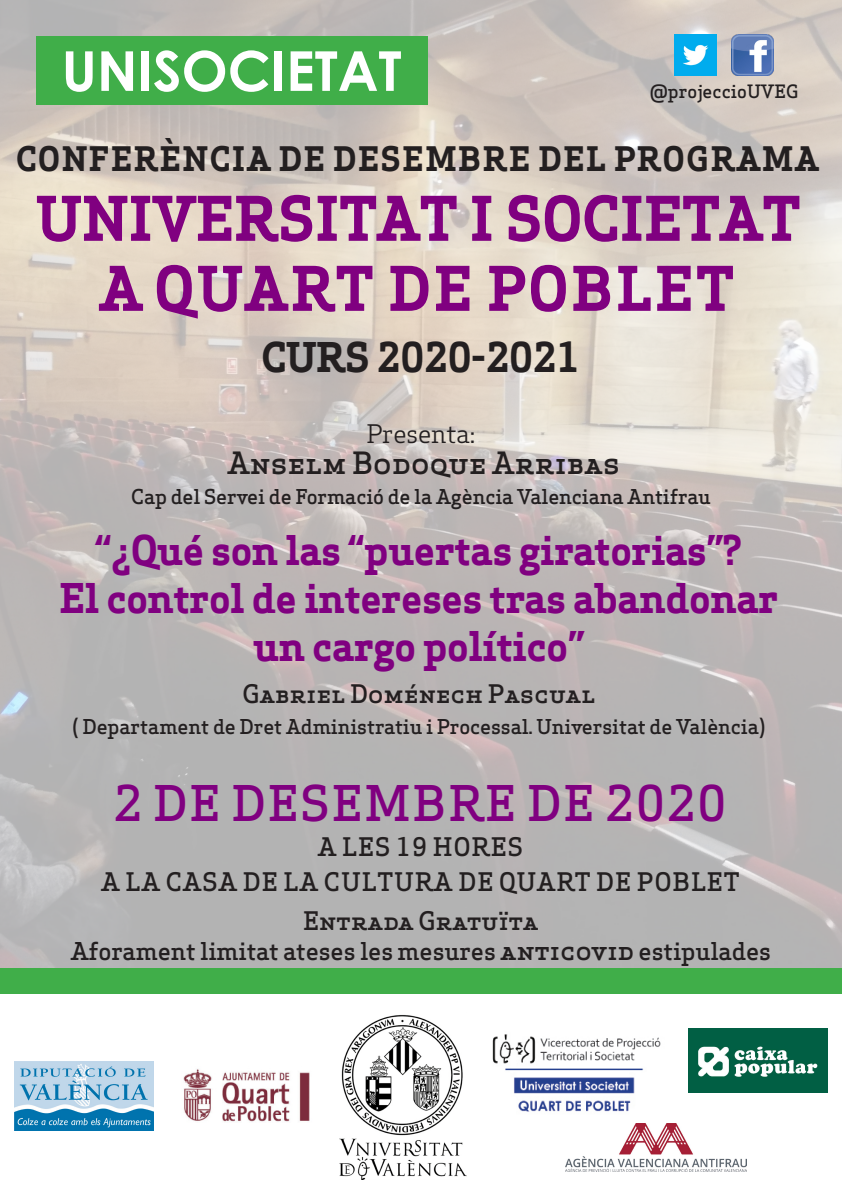
<style>
.page{position:relative;width:842px;height:1191px;background:#fff}
.page>*{position:absolute;margin:0;border:0;box-sizing:border-box;transform-origin:0 0}
.t1{font:700 60px "Apex Serif";color:#800080}
.t2{font:700 60px "Apex Serif";letter-spacing:.05em;color:#800080}
.t3{font:700 55px "Century Gothic";color:#fff}
.t4{font:500 48px "Apex Serif";letter-spacing:.04em;color:#800080}
.t5{font:700 40px "Apex Serif";letter-spacing:-.01em;color:#800080}
.t6{font:700 40px "Apex Serif";letter-spacing:-.01em;color:#231f20}
.t7{font:700 33px "Apex Serif";letter-spacing:.05em;color:#231f20}
.t8{font:500 30px "Apex Serif";letter-spacing:-.01em;color:#231f20}
.t9{font:500 25px "Apex Serif";letter-spacing:.04em;color:#231f20}
.t10{font:500 25px "Apex Serif";letter-spacing:-.01em;color:#231f20}
.t11{font:25px "Apex Serif";letter-spacing:-.01em;color:#231f20}
.t12{font:500 24px "Apex Serif";color:#231f20}
.t13{font:500 20px "Apex Serif";letter-spacing:-.01em;color:#231f20}
.t14{font:500 18px "Apex Serif";color:#231f20}
.s1{font-size:26px}
</style>
<div class="page">
<img style="left:0;top:0;width:842px;height:968px">
<div style="left:0;top:968px;width:842px;height:26px;background:#40ae49"></div>
<div style="left:36px;top:36px;width:391px;height:69px;background:#40ae49"></div>
<img style="left:731px;top:34px;width:42px;height:42px">
<img style="left:675px;top:34px;width:42px;height:42px">
<img style="left:492px;top:1034px;width:169px;height:78px">
<img style="left:339px;top:1015px;width:127px;height:164px">
<img style="left:689px;top:1028px;width:138px;height:64px">
<img style="left:183px;top:1069px;width:127px;height:53px">
<img style="left:15px;top:1062px;width:138px;height:68px">
<img style="left:566px;top:1124px;width:180px;height:47px">
<p class="t3" style="left:62px;top:29px;width:341px">UNISOCIETAT</p>
<p class="t14" style="left:650px;top:80px;width:150px">@projeccioUVEG</p>
<p class="t7" style="left:16px;top:138px;width:804px">CONFERÈNCIA DE DESEMBRE DEL PROGRAMA</p>
<p class="t1" style="left:36px;top:181px;width:766px">UNIVERSITAT I SOCIETAT</p>
<p class="t2" style="left:99px;top:251px;width:636px">A QUART DE POBLET</p>
<p class="t6" style="left:261px;top:332px;width:320px">CURS 2020-2021</p>
<p class="t11" style="left:367px;top:418px;width:110px">Presenta:</p>
<p class="t8" style="left:227px;top:443px;width:394px">Anselm Bodoque Arribas</p>
<p class="t13" style="left:131px;top:483px;width:581px">Cap del Servei de Formació de la Agència Valenciana Antifrau</p>
<p class="t5" style="left:95px;top:525px;width:649px">“¿Qué son las “puertas giratorias”?</p>
<p class="t5" style="left:60px;top:573px;width:720px">El control de intereses tras abandonar</p>
<p class="t5" style="left:253px;top:621px;width:333px">un cargo político”</p>
<p class="t10" style="left:242px;top:678px;width:355px">Gabriel Doménech Pascual</p>
<p class="t13" style="left:72px;top:713px;width:695px">( Departament de Dret Administratiu i Processal. Universitat de València)</p>
<p class="t4" style="left:113px;top:772px;width:614px">2 DE DESEMBRE DE 2020</p>
<p class="t9" style="left:318px;top:830px;width:207px">A LES 19 HORES</p>
<p class="t9" style="left:101px;top:865px;width:640px">A LA CASA DE LA CULTURA DE QUART DE POBLET</p>
<p class="t10" style="left:303px;top:905px;width:237px">Entrada Gratuïta</p>
<p class="t12" style="left:71px;top:936px;width:702px">Aforament limitat ateses les mesures <span class="s1">anticovid</span> estipulades</p>
</div>
